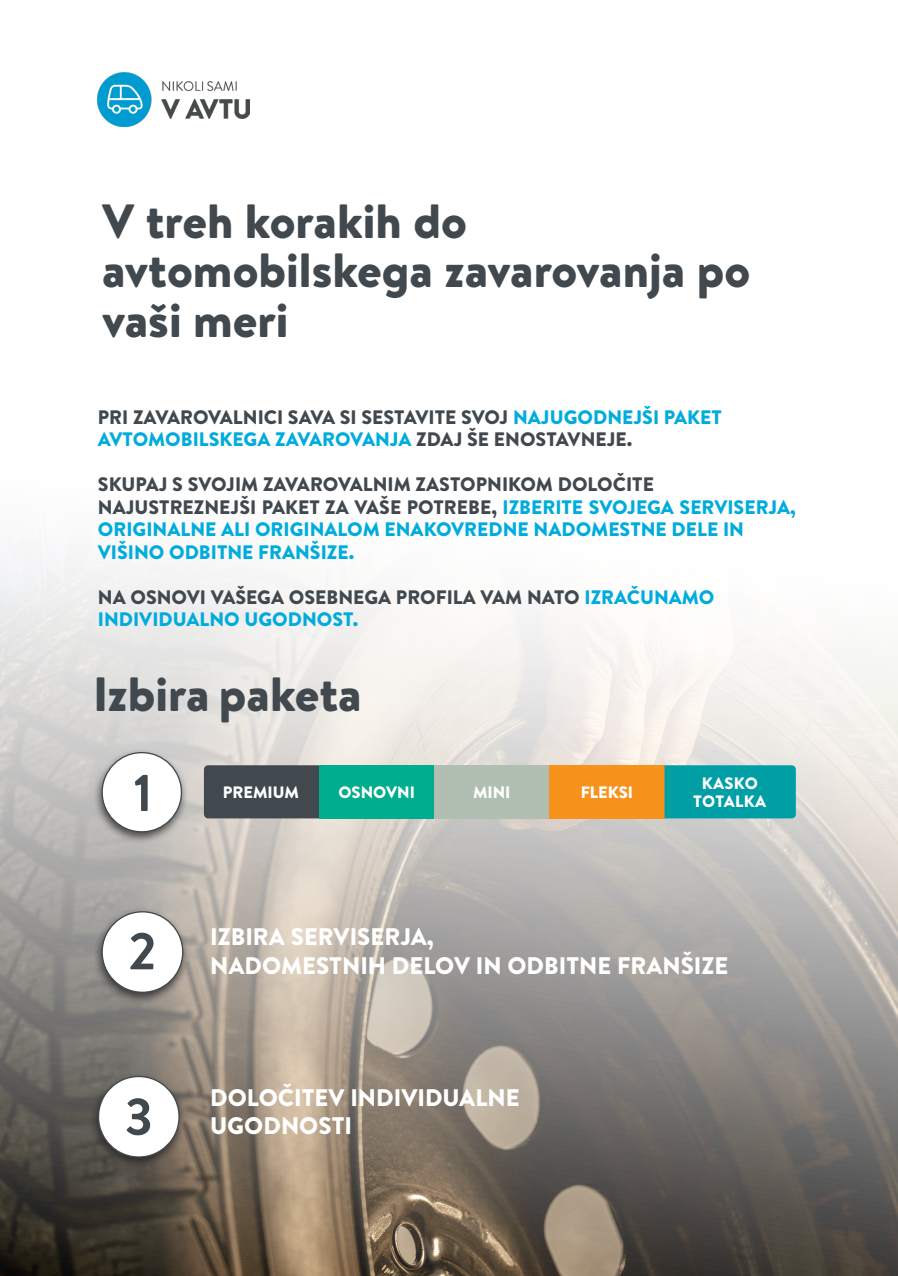
<style>
.page{position:relative;width:898px;height:1276px;background:#fff}
.page>*{position:absolute;margin:0;border:0;box-sizing:border-box;transform-origin:0 0}
.Punchline{font:700 51.6px "Brandon Text";color:#41494e}
.Naslov{font:900 48px/49.5px "Brandon Text";color:#41494e}
.Poglavje{font:900 48px "Brandon Text";color:#41494e}
.t1{font:900 24px "Brandon Text";color:#fff}
.t2{font:900 19.5px/22.5px "Brandon Text";color:#00acdd}
.t3{font:900 19.5px "Brandon Text";color:#41494e}
.Poglavje-2{font:900 16.5px "Brandon Text";color:#fff}
.Poglavje-3{font:900 16.5px/18px "Brandon Text";letter-spacing:.02em;color:#fff;text-align:center}
.s1{color:#00acdd}
.s2{color:#41494e}
</style>
<div class="page">
<img style="left:0;top:92px;width:897px;height:1184px">
<div style="left:92px;top:748px;width:97px;height:96px;background:#231f20;opacity:.75"></div>
<div style="left:102px;top:752px;width:79px;height:80px;background:#fff;border-radius:50%"></div>
<div style="left:101px;top:752px;width:81px;height:80px;border:1px solid #41494e;border-radius:50%"></div>
<div style="left:92px;top:907px;width:98px;height:98px;background:#231f20;opacity:.75"></div>
<div style="left:102px;top:912px;width:81px;height:80px;background:#fff;border-radius:50%"></div>
<div style="left:101px;top:911px;width:82px;height:82px;border:1px solid #41494e;border-radius:50%"></div>
<div style="left:89px;top:1071px;width:97px;height:98px;background:#231f20;opacity:.75"></div>
<div style="left:98px;top:1076px;width:81px;height:81px;background:#fff;border-radius:50%"></div>
<div style="left:98px;top:1076px;width:82px;height:81px;border:1px solid #41494e;border-radius:50%"></div>
<div style="left:204px;top:765px;width:115px;height:53px;background:#41494e"></div>
<div style="left:319px;top:765px;width:115px;height:53px;background:#00ad8c"></div>
<div style="left:434px;top:765px;width:115px;height:53px;background:#b0bfb1"></div>
<div style="left:549px;top:765px;width:115px;height:53px;background:#f7931d"></div>
<div style="left:664px;top:765px;width:131px;height:53px;background:#009fa6"></div>
<img style="left:98px;top:72px;width:151px;height:54px">
<p class="Naslov" style="left:102px;top:195px;width:649px">V treh korakih do avtomobilskega zavarovanja po vaši meri</p>
<p class="t3" style="left:98px;top:403px;width:625px">PRI ZAVAROVALNICI SAVA SI SESTAVITE SVOJ <span class="s1">NAJUGODNEJŠI PAKET</span></p>
<p class="t2" style="left:98px;top:428px;width:535px">AVTOMOBILSKEGA ZAVAROVANJA <span class="s2">ZDAJ ŠE ENOSTAVNEJE.</span></p>
<p class="t3" style="left:98px;top:471px;width:557px">SKUPAJ S SVOJIM ZAVAROVALNIM ZASTOPNIKOM DOLOČITE</p>
<p class="t2" style="left:98px;top:495px;width:699px"><span class="s2">NAJUSTREZNEJŠI PAKET ZA VAŠE POTREBE,</span> IZBERITE SVOJEGA SERVISERJA,<br>ORIGINALNE ALI ORIGINALOM ENAKOVREDNE NADOMESTNE DELE IN</p>
<p class="t2" style="left:98px;top:540px;width:258px">VIŠINO ODBITNE FRANŠIZE.</p>
<p class="t3" style="left:98px;top:583px;width:618px">NA OSNOVI VAŠEGA OSEBNEGA PROFILA VAM NATO <span class="s1">IZRAČUNAMO</span></p>
<p class="t2" style="left:98px;top:608px;width:262px">INDIVIDUALNO UGODNOST.</p>
<p class="Poglavje" style="left:93px;top:660px;width:270px">Izbira paketa</p>
<p class="Punchline" style="left:133px;top:757px;width:21px">1</p>
<p class="Punchline" style="left:128px;top:915px;width:30px">2</p>
<p class="Punchline" style="left:124px;top:1081px;width:30px">3</p>
<p class="Poglavje-2" style="left:223px;top:780px;width:77px">PREMIUM</p>
<p class="Poglavje-2" style="left:338px;top:780px;width:78px">OSNOVNI</p>
<p class="Poglavje-2" style="left:473px;top:780px;width:39px">MINI</p>
<p class="Poglavje-2" style="left:580px;top:780px;width:54px">FLEKSI</p>
<p class="Poglavje-3" style="left:693px;top:773px;width:74px">KASKO<br>TOTALKA</p>
<p class="t1" style="left:210px;top:920px;width:225px">IZBIRA SERVISERJA,</p>
<p class="t1" style="left:210px;top:948px;width:519px">NADOMESTNIH DELOV IN ODBITNE FRANŠIZE</p>
<p class="t1" style="left:210px;top:1080px;width:311px">DOLOČITEV INDIVIDUALNE</p>
<p class="t1" style="left:210px;top:1109px;width:143px">UGODNOSTI</p>
</div>
